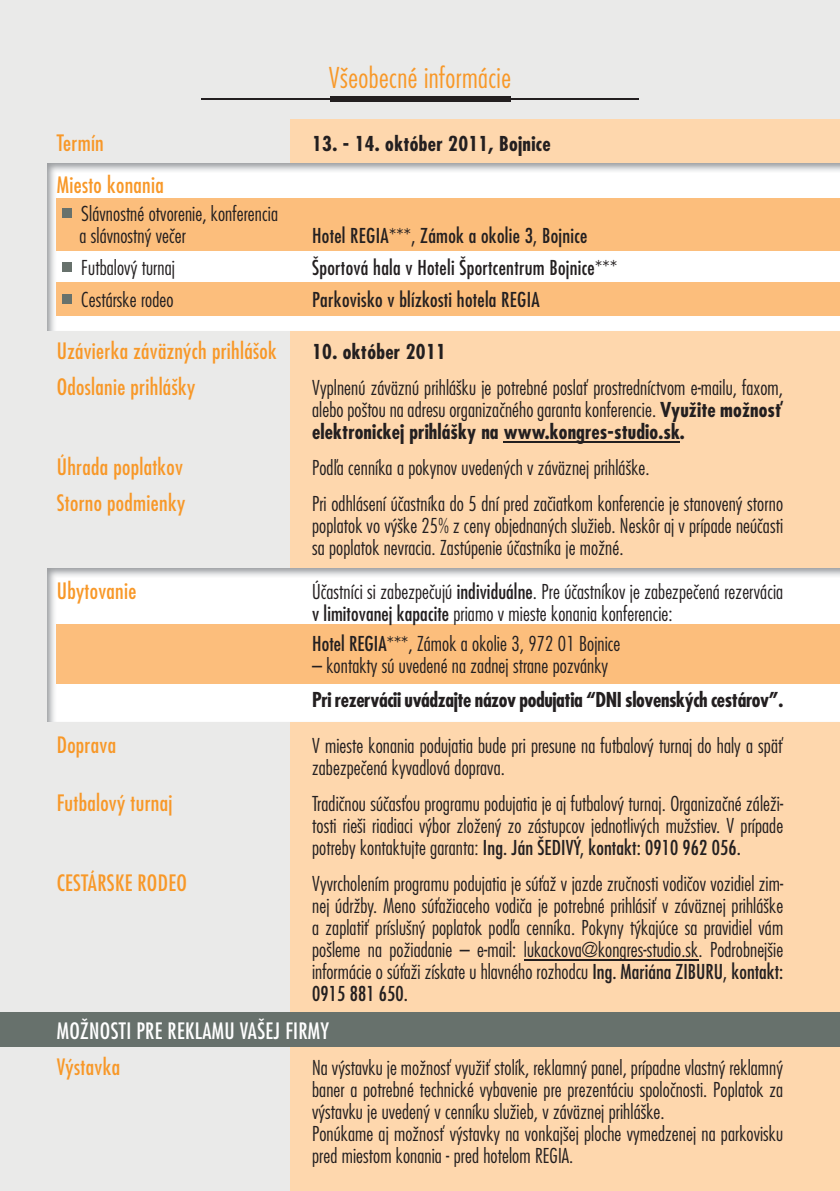
<style>
.page{position:relative;width:840px;height:1191px;background:#fff}
.page>*{position:absolute;margin:0;border:0;box-sizing:border-box;transform-origin:0 0}
.t1{font:300 28px "Futura Condensed CE";letter-spacing:.015em;color:#f89828}
.t2{font:22px "Futura Condensed CE";letter-spacing:.015em;color:#f89828}
.t3{font:22px "Futura Condensed CE";letter-spacing:.015em;color:#fff}
.t4{font:300 20px/22px "Futura Condensed CE";letter-spacing:.005em;color:#231f20}
.t5{font:20px "Futura Condensed CE";letter-spacing:.015em;color:#231f20}
.t6{font:700 20px "Futura Condensed CE";letter-spacing:-.02em;color:#231f20}
.t7{font:700 20px "Futura Condensed CE";letter-spacing:.015em;color:#231f20}
.s1{font-weight:700}
.s2{font-weight:400}
</style>
<div class="page">
<div style="left:0;top:0;width:839px;height:1191px;background:#eaeae9"></div>
<div style="left:291px;top:119px;width:548px;height:1072px;background:#fed7ad"></div>
<img style="left:48px;top:164px;width:791px;height:167px">
<img style="left:48px;top:568px;width:791px;height:153px">
<div style="left:0;top:1012px;width:839px;height:34px;background:#67716c"></div>
<div style="left:57px;top:198px;width:782px;height:53px;background:#fcbe7c"></div>
<div style="left:57px;top:624px;width:782px;height:60px;background:#fcbe7c"></div>
<div style="left:57px;top:282px;width:782px;height:33px;background:#fcbe7c"></div>
<hr style="left:503px;top:441px;width:176px;height:1px;background:#231f20">
<hr style="left:523px;top:959px;width:175px;height:1px;background:#231f20">
<div style="left:62px;top:208px;width:10px;height:9px;background:#67716c"></div>
<div style="left:62px;top:262px;width:10px;height:9px;background:#67716c"></div>
<div style="left:62px;top:294px;width:10px;height:9px;background:#67716c"></div>
<hr style="left:201px;top:99px;width:437px;height:1px;background:#231f20">
<div style="left:330px;top:97px;width:180px;height:5px;background:#231f20"></div>
<h1 class="t1" style="left:329px;top:65px;width:183px">V‰eobecné informácie</h1>
<p class="t2" style="left:57px;top:132px;width:49px">Termín</p>
<p class="t7" style="left:312px;top:134px;width:240px">13. - 14. október 2011, Bojnice</p>
<p class="t2" style="left:57px;top:174px;width:108px">Miesto konania</p>
<p class="t4" style="left:79px;top:203px;width:200px">Slávnostné otvorenie, konferencia a slávnostn˘ veãer</p>
<p class="t5" style="left:312px;top:226px;width:277px">Hotel REGIA***, Zámok a okolie 3, Bojnice</p>
<p class="t4" style="left:81px;top:257px;width:95px">Futbalov˘ turnaj</p>
<p class="t5" style="left:312px;top:258px;width:306px">·portová hala v Hoteli ·portcentrum Bojnice***</p>
<p class="t4" style="left:81px;top:289px;width:94px">Cestárske rodeo</p>
<p class="t5" style="left:312px;top:290px;width:229px">Parkovisko v blízkosti hotela REGIA</p>
<p class="t2" style="left:57px;top:340px;width:221px">Uzávierka záväzn˘ch prihlá‰ok</p>
<p class="t7" style="left:312px;top:342px;width:135px">10. október 2011</p>
<p class="t2" style="left:57px;top:376px;width:140px">Odoslanie prihlá‰ky</p>
<p class="t4" style="left:312px;top:377px;width:472px;text-align:justify">Vyplnenú záväznú prihlá‰ku je potrebné poslaÈ prostredníctvom e-mailu, faxom, alebo po‰tou na adresu organizaãného garanta konferencie. <span class="s1">VyuÏite moÏnosÈ elektronickej prihlá‰ky na www.kongres-studio.sk.</span></p>
<p class="t2" style="left:57px;top:456px;width:128px">Úhrada poplatkov</p>
<p class="t4" style="left:312px;top:457px;width:339px">Podºa cenníka a pokynov uveden˘ch v záväznej prihlá‰ke.</p>
<p class="t2" style="left:57px;top:492px;width:130px">Storno podmienky</p>
<p class="t4" style="left:312px;top:493px;width:472px;text-align:justify">Pri odhlásení úãastníka do 5 dní pred zaãiatkom konferencie je stanoven˘ storno poplatok vo v˘‰ke 25% z ceny objednan˘ch sluÏieb. Neskôr aj v prípade neúãasti sa poplatok nevracia. Zastúpenie úãastníka je moÏné.</p>
<p class="t2" style="left:57px;top:580px;width:81px">Ubytovanie</p>
<p class="t4" style="left:312px;top:581px;width:472px">Úãastníci si zabezpeãujú <span class="s2">individuálne</span>. Pre úãastníkov je zabezpeãená rezervácia <span class="s2">v limitovanej kapacite</span> priamo v mieste konania konferencie:</p>
<p class="t4" style="left:312px;top:633px;width:309px"><span class="s2">Hotel REGIA***</span>, Zámok a okolie 3, 972 01 Bojnice</p>
<p class="t4" style="left:312px;top:655px;width:297px">– kontakty sú uvedené na zadnej strane pozvánky</p>
<p class="t6" style="left:312px;top:690px;width:472px">Pri rezervácii uvádzajte názov podujatia “DNI slovensk˘ch cestárov”.</p>
<p class="t2" style="left:57px;top:734px;width:61px">Doprava</p>
<p class="t4" style="left:312px;top:735px;width:472px">V mieste konania podujatia bude pri presune na futbalov˘ turnaj do haly a späÈ zabezpeãená kyvadlová doprava.</p>
<p class="t2" style="left:57px;top:792px;width:117px">Futbalov˘ turnaj</p>
<p class="t4" style="left:312px;top:793px;width:472px;text-align:justify">Tradiãnou súãasÈou programu podujatia je aj futbalov˘ turnaj. Organizaãné záleÏi&shy;tosti rie‰i riadiaci v˘bor zloÏen˘ zo zástupcov jednotliv˘ch muÏstiev. V prípade potreby kontaktujte garanta: <span class="s2">Ing. Ján ·EDIV¯, kontakt: 0910 962 056.</span></p>
<p class="t2" style="left:57px;top:872px;width:131px">CESTÁRSKE RODEO</p>
<p class="t4" style="left:312px;top:873px;width:472px;text-align:justify">Vyvrcholením programu podujatia je súÈaÏ v jazde zruãnosti vodiãov vozidiel zim&shy;nej údrÏby. Meno súÈaÏiaceho vodiãa je potrebné prihlásiÈ v záväznej prihlá‰ke a zaplatiÈ príslu‰n˘ poplatok podºa cenníka. Pokyny t˘kajúce sa pravidiel vám po‰leme na poÏiadanie – e-mail: lukackova@kongres-studio.sk. Podrobnej‰ie informácie o súÈaÏi získate u hlavného rozhodcu <span class="s2">Ing. Mariána ZIBURU, kontakt:<br>0915 881 650.</span></p>
<p class="t3" style="left:57px;top:1020px;width:274px">MOÎNOSTI PRE REKLAMU VA·EJ FIRMY</p>
<p class="t2" style="left:57px;top:1056px;width:65px">V˘stavka</p>
<p class="t4" style="left:312px;top:1057px;width:472px">Na v˘stavku je moÏnosÈ vyuÏiÈ stolík, reklamn˘ panel, prípadne vlastn˘ reklamn˘ baner a potrebné technické vybavenie pre prezentáciu spoloãnosti. Poplatok za v˘stavku je uveden˘ v cenníku sluÏieb, v záväznej prihlá‰ke.<br>Ponúkame aj moÏnosÈ v˘stavky na vonkaj‰ej ploche vymedzenej na parkovisku pred miestom konania - pred hotelom REGIA.</p>
</div>
